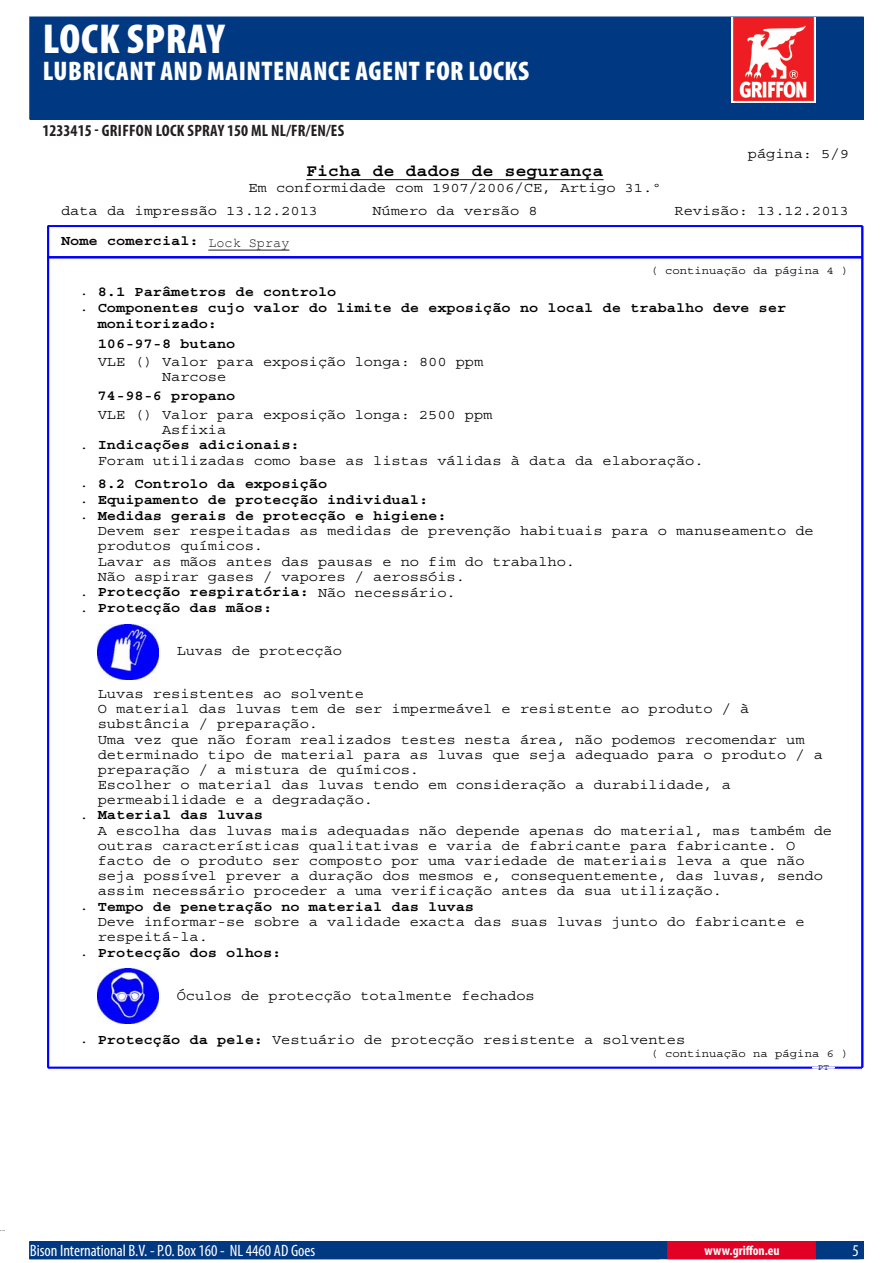
<style>
.page{position:relative;width:893px;height:1263px;background:#fff}
.page>*{position:absolute;margin:0;border:0;box-sizing:border-box;transform-origin:0 0}
.PageHeader{font:900 condensed 42px "Myriad Pro";letter-spacing:.02em;color:#fff}
.PageSubheader{font:900 condensed 27px "Myriad Pro";letter-spacing:.02em;color:#fff}
.t1{font:700 16.8px "Courier";color:#000;scale:1.09 1}
.ContactData{font:condensed 16.5px "Myriad Pro";color:#fff}
.TOCItem{font:700 condensed 16.5px "Myriad Pro";letter-spacing:.02em;color:#231f20}
.t2{font:14.1px/22.6px "Courier";color:#000;scale:1.09 1}
.t3{font:700 14.1px/19.4px "Courier";color:#000;scale:1.09 1}
.URL{font:700 condensed 13.5px "Myriad Pro";letter-spacing:.015em;color:#fff}
.MSDS_Text{font:13.5px "Courier New";color:#231f20}
.t4{font:11.25px "Courier";color:#000;scale:1.09 1}
.t5{font:8.4px "Courier";color:#000;scale:1.09 1}
.s1{font-weight:400}
.s2{font-weight:700}
</style>
<div class="page">
<hr style="left:306px;top:179px;width:298px;height:1px;background:#000">
<hr style="left:48px;top:226px;width:814px;height:1px;background:#00f">
<hr style="left:48px;top:226px;width:1px;height:31px;background:#00f">
<hr style="left:862px;top:226px;width:1px;height:31px;background:#00f">
<img style="left:98px;top:624px;width:61px;height:55px">
<img style="left:98px;top:968px;width:61px;height:55px">
<hr style="left:48px;top:257px;width:814px;height:1px;background:#00f">
<hr style="left:48px;top:1067px;width:814px;height:1px;background:#00f">
<hr style="left:48px;top:1068px;width:814px;height:1px;background:#00f">
<svg style="left:812px;top:1067px;width:22px;height:2px"></svg>
<hr style="left:48px;top:257px;width:1px;height:810px;background:#00f">
<hr style="left:862px;top:257px;width:1px;height:810px;background:#00f">
<div style="left:30px;top:17px;width:833px;height:102px;background:#003882"></div>
<img style="left:731px;top:17px;width:85px;height:85px">
<hr style="left:208px;top:250px;width:81px;height:1px;background:#231f20">
<div style="left:30px;top:1242px;width:833px;height:17px;background:#003882"></div>
<div style="left:29px;top:1241px;width:835px;height:18px;border:1px solid #003882"></div>
<div style="left:668px;top:1242px;width:148px;height:17px;background:#e20025"></div>
<div style="left:667px;top:1241px;width:150px;height:18px;border:1px solid #e20025"></div>
<p class="PageHeader" style="left:43px;top:12px;width:183px">LOCK SPRAY</p>
<p class="PageSubheader" style="left:43px;top:53px;width:487px">LUBRICANT AND MAINTENANCE AGENT FOR LOCKS</p>
<p class="TOCItem" style="left:43px;top:120px;width:303px">1233415 - Griffon Lock Spray 150 ml NL/FR/EN/ES</p>
<p class="t2" style="left:748px;top:143px;width:94px">página: 5/9</p>
<p class="t1" style="left:306px;top:162px;width:274px">Ficha de dados de segurança</p>
<p class="t2" style="left:61px;top:177px;width:552px;text-indent:187px">Em conformidade com 1907/2006/CE, Artigo 31.º data da impressão 13.12.2013</p>
<p class="t2" style="left:372px;top:199px;width:153px">Número da versão 8</p>
<p class="t2" style="left:674px;top:199px;width:161px">Revisão: 13.12.2013</p>
<p class="t3" style="left:61px;top:232px;width:212px">Nome comercial: Lockspray</p>
<p class="MSDS_Text" style="left:208px;top:234px;width:82px">Lock Spray</p>
<p class="t4" style="left:651px;top:265px;width:183px">( continuação da página 4 )</p>
<p class="t3" style="left:79px;top:282px;width:237px"><span class="s1">.</span> 8.1 Parâmetros de controlo</p>
<p class="t3" style="left:79px;top:298px;width:650px"><span class="s1">.</span> Componentes cujo valor do limite de exposição no local de trabalho deve ser</p>
<p class="t3" style="left:98px;top:314px;width:111px">monitorizado:</p>
<p class="t2" style="left:98px;top:335px;width:355px;line-height:18px"><span class="s2">106-97-8 butano<br></span>VLE () Valor para exposição longa: 800 ppm</p>
<p class="t3" style="left:98px;top:367px;width:128px;text-indent:64px"><span class="s1">Narcose<br></span>74-98-6 propano</p>
<p class="t2" style="left:98px;top:403px;width:364px">VLE () Valor para exposição longa: 2500 ppm</p>
<p class="t2" style="left:162px;top:418px;width:60px">Asfixia</p>
<p class="t3" style="left:79px;top:436px;width:204px"><span class="s1">.</span> Indicações adicionais:</p>
<p class="t2" style="left:98px;top:449px;width:557px">Foram utilizadas como base as listas válidas à data da elaboração.</p>
<p class="t3" style="left:79px;top:474px;width:229px"><span class="s1">.</span> 8.2 Controlo da exposição</p>
<p class="t3" style="left:79px;top:490px;width:321px"><span class="s1">.</span> Equipamento de protecção individual:</p>
<p class="t3" style="left:79px;top:506px;width:338px"><span class="s1">.</span> Medidas gerais de protecção e higiene:</p>
<p class="t2" style="left:98px;top:520px;width:658px">Devem ser respeitadas as medidas de prevenção habituais para o manuseamento de</p>
<p class="t2" style="left:98px;top:535px;width:153px">produtos químicos.</p>
<p class="t2" style="left:98px;top:550px;width:439px">Lavar as mãos antes das pausas e no fim do trabalho.</p>
<p class="t2" style="left:98px;top:565px;width:338px">Não aspirar gases / vapores / aerossóis.</p>
<p class="t3" style="left:79px;top:583px;width:347px"><span class="s1">.</span> Protecção respiratória: <span class="s1">Não necessário.</span></p>
<p class="t3" style="left:79px;top:599px;width:178px"><span class="s1">.</span> Protecção das mãos:</p>
<p class="t2" style="left:177px;top:640px;width:153px">Luvas de protecção</p>
<p class="t2" style="left:98px;top:683px;width:246px">Luvas resistentes ao solvente</p>
<p class="t2" style="left:98px;top:698px;width:599px">O material das luvas tem de ser impermeável e resistente ao produto / à</p>
<p class="t2" style="left:98px;top:713px;width:204px">substância / preparação.</p>
<p class="t2" style="left:98px;top:728px;width:650px">Uma vez que não foram realizados testes nesta área, não podemos recomendar um</p>
<p class="t2" style="left:98px;top:743px;width:667px">determinado tipo de material para as luvas que seja adequado para o produto / a</p>
<p class="t2" style="left:98px;top:758px;width:296px">preparação / a mistura de químicos.</p>
<p class="t2" style="left:98px;top:773px;width:582px">Escolher o material das luvas tendo em consideração a durabilidade, a</p>
<p class="t2" style="left:98px;top:788px;width:254px">permeabilidade e a degradação.</p>
<p class="t3" style="left:79px;top:806px;width:170px"><span class="s1">.</span> Material das luvas</p>
<p class="t2" style="left:98px;top:819px;width:675px">A escolha das luvas mais adequadas não depende apenas do material, mas também de</p>
<p class="t2" style="left:98px;top:835px;width:641px">outras características qualitativas e varia de fabricante para fabricante. O</p>
<p class="t2" style="left:98px;top:850px;width:650px">facto de o produto ser composto por uma variedade de materiais leva a que não</p>
<p class="t2" style="left:98px;top:865px;width:667px">seja possível prever a duração dos mesmos e, consequentemente, das luvas, sendo</p>
<p class="t2" style="left:98px;top:880px;width:574px">assim necessário proceder a uma verificação antes da sua utilização.</p>
<p class="t3" style="left:79px;top:897px;width:364px"><span class="s1">.</span> Tempo de penetração no material das luvas</p>
<p class="t2" style="left:98px;top:911px;width:650px">Deve informar-se sobre a validade exacta das suas luvas junto do fabricante e</p>
<p class="t2" style="left:98px;top:926px;width:103px">respeitá-la.</p>
<p class="t3" style="left:79px;top:943px;width:187px"><span class="s1">.</span> Protecção dos olhos:</p>
<p class="t2" style="left:177px;top:985px;width:330px">Óculos de protecção totalmente fechados</p>
<p class="t2" style="left:79px;top:1028px;width:557px">. <span class="s2">Protecção da pele:</span> Vestuário de protecção resistente a solventes</p>
<p class="t4" style="left:651px;top:1048px;width:183px">( continuação na página 6 )</p>
<p class="t5" style="left:818px;top:1063px;width:12px">PT</p>
<p class="ContactData" style="left:30px;top:1241px;width:287px">Bison International B.V. - P.O. Box 1 60 - NL 4460 AD Goes</p>
<p class="URL" style="left:704px;top:1242px;width:77px">www.griffon.eu</p>
</div>
